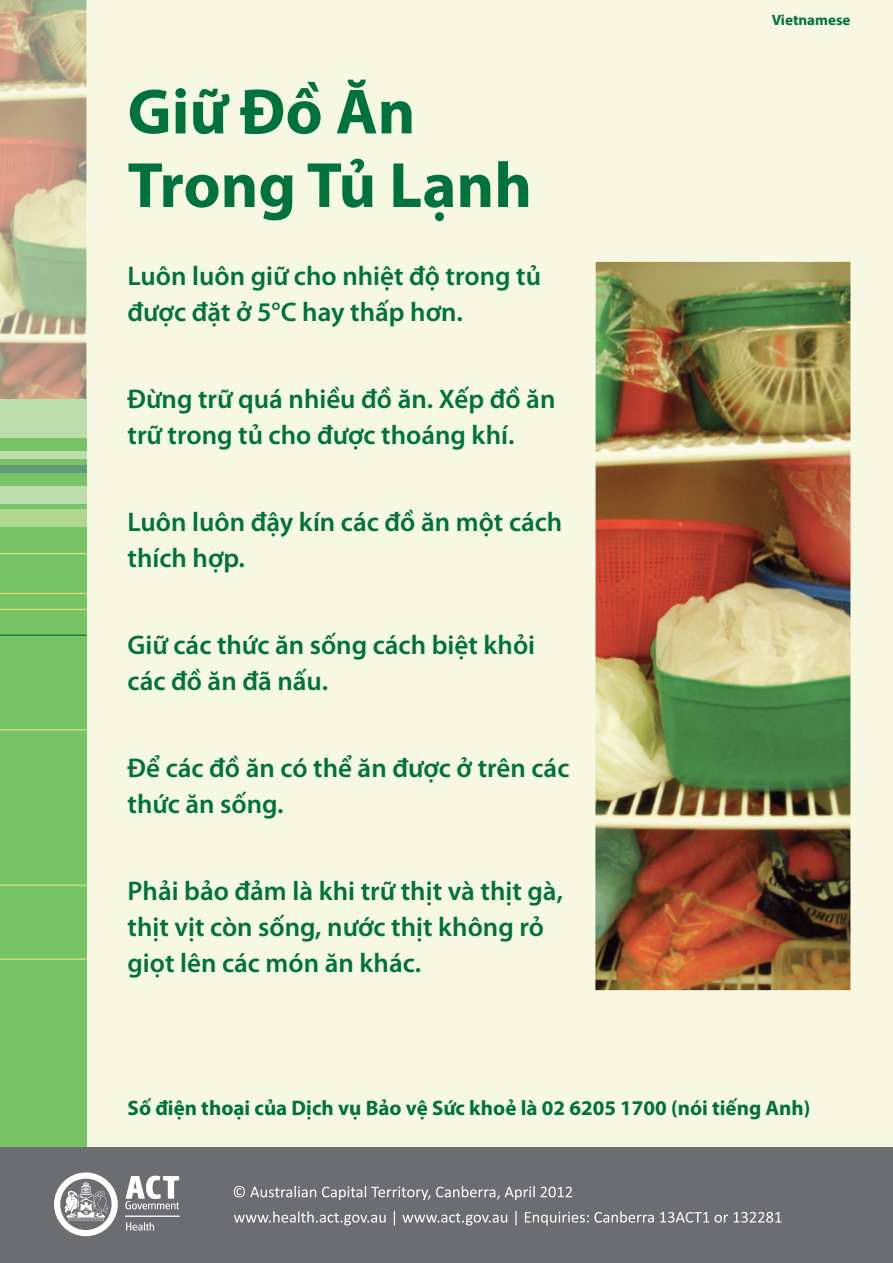
<style>
.page{position:relative;width:893px;height:1263px;background:#fff}
.page>*{position:absolute;margin:0;border:0;box-sizing:border-box;transform-origin:0 0}
.t1{font:700 64.5px/73.5px "Myriad Pro";color:#00723d}
.t2{font:600 27px/36px "Myriad Pro";color:#00723d}
.t3{font:700 21px "Myriad Pro";color:#00723d}
.t4{font:700 15px "Myriad Pro";color:#00723d}
</style>
<div class="page">
<div style="left:0;top:1146px;width:893px;height:117px;background:#6c6d70"></div>
<svg style="left:234px;top:1186px;width:338px;height:14px"></svg>
<svg style="left:234px;top:1211px;width:547px;height:14px"></svg>
<svg style="left:54px;top:1172px;width:64px;height:64px"></svg>
<hr style="left:125px;top:1215px;width:54px;height:2px;background:#fff">
<svg style="left:126px;top:1222px;width:28px;height:8px"></svg>
<svg style="left:125px;top:1175px;width:54px;height:34px"></svg>
<div style="left:0;top:0;width:893px;height:1146px;background:#f6f8e2"></div>
<img style="left:0;top:0;width:86px;height:399px">
<img style="left:595px;top:262px;width:255px;height:728px">
<div style="left:0;top:405px;width:86px;height:741px;background:#78c366"></div>
<div style="left:0;top:465px;width:86px;height:7px;background:#649976"></div>
<div style="left:0;top:451px;width:86px;height:8px;background:#bcddae"></div>
<div style="left:0;top:509px;width:86px;height:17px;background:#b1d88e"></div>
<hr style="left:0;top:553px;width:86px;height:1px;background:#dee175">
<hr style="left:0;top:593px;width:86px;height:1px;background:#dee175">
<hr style="left:0;top:609px;width:86px;height:1px;background:#dee175">
<hr style="left:0;top:635px;width:86px;height:1px;background:#00723d">
<hr style="left:0;top:729px;width:86px;height:1px;background:#dee175">
<hr style="left:0;top:959px;width:86px;height:1px;background:#dee175">
<hr style="left:0;top:884px;width:86px;height:2px;background:#dee175">
<div style="left:0;top:486px;width:86px;height:17px;background:#bcddae"></div>
<div style="left:0;top:399px;width:86px;height:39px;background:#bcddae"></div>
<p class="t1" style="left:128px;top:73px;width:406px">Giữ Đồ Ăn<br>Trong Tủ Lạnh</p>
<p class="t2" style="left:128px;top:257px;width:415px">Luôn luôn giữ cho nhiệt độ trong tủ được đặt ở 5°C hay thấp hơn.</p>
<p class="t2" style="left:128px;top:380px;width:429px">Đừng trữ quá nhiều đồ ăn. Xếp đồ ăn trữ trong tủ cho được thoáng khí.</p>
<p class="t2" style="left:128px;top:503px;width:436px">Luôn luôn đậy kín các đồ ăn một cách thích hợp.</p>
<p class="t2" style="left:128px;top:626px;width:409px">Giữ các thức ăn sống cách biệt khỏi các đồ ăn đã nấu.</p>
<p class="t2" style="left:128px;top:749px;width:443px">Để các đồ ăn có thể ăn được ở trên các thức ăn sống.</p>
<p class="t2" style="left:128px;top:872px;width:437px">Phải bảo đảm là khi trữ thịt và thịt gà, thịt vịt còn sống, nước thịt không rỏ giọt lên các món ăn khác.</p>
<p class="t4" style="left:772px;top:10px;width:80px">Vietnamese</p>
<p class="t3" style="left:128px;top:1094px;width:684px">Số điện thoại của Dịch vụ Bảo vệ Sức khoẻ là 02 6205 1700 (nói tiếng Anh)</p>
</div>
